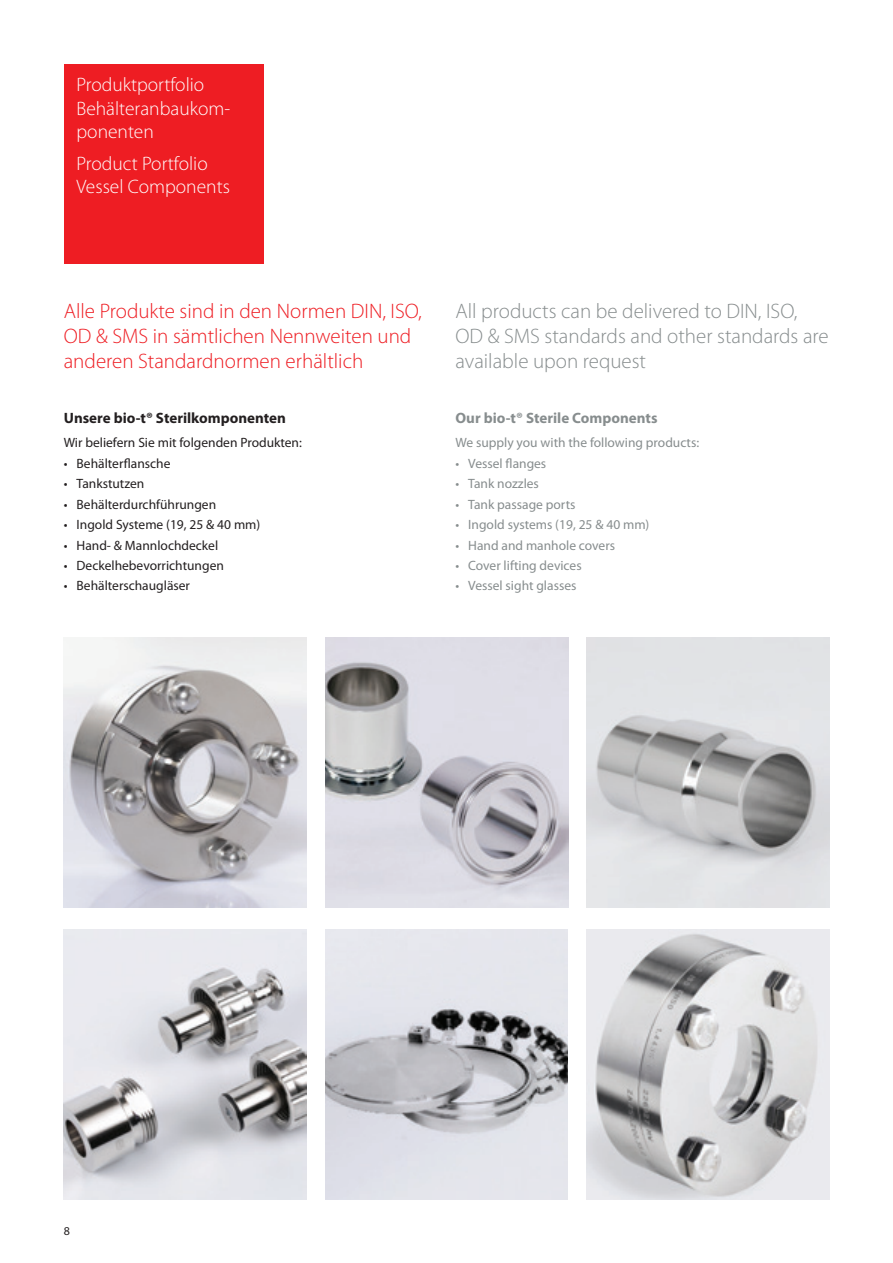
<style>
.page{position:relative;width:893px;height:1263px;background:#fff}
.page>*{position:absolute;margin:0;border:0;box-sizing:border-box;transform-origin:0 0}
.reiner_fliesstext{font:300 21px/25.2px "Myriad Pro";color:#ee1d23}
.reiner_fliesstext-2{font:300 21px/25.2px "Myriad Pro";color:#878d8e}
.Texttitel{font:300 19.5px/23.4px "Myriad Pro";color:#fff}
.Texttitel-2{font:700 15px "Myriad Pro";color:#231f20}
.Texttitel-3{font:700 15px "Myriad Pro";color:#878d8e}
.fliesstext{font:13.5px "Myriad Pro";color:#231f20}
.fliesstext-2{font:13.5px "Myriad Pro";color:#878d8e}
.t1{font:12px "Myriad Pro";color:#231f20}
</style>
<div class="page">
<img style="left:64px;top:929px;width:242px;height:270px">
<img style="left:587px;top:929px;width:242px;height:270px">
<img style="left:325px;top:929px;width:243px;height:270px">
<img style="left:64px;top:638px;width:242px;height:270px">
<div style="left:64px;top:64px;width:200px;height:200px;background:#ee1d23"></div>
<svg style="left:325px;top:638px;width:243px;height:270px;background:#c9c8cf"></svg>
<img style="left:586px;top:638px;width:243px;height:270px">
<p class="Texttitel" style="left:77px;top:73px;width:129px">Produktportfolio</p>
<p class="Texttitel" style="left:77px;top:97px;width:155px">Behälteranbaukom&shy;ponenten</p>
<p class="Texttitel" style="left:77px;top:152px;width:133px">Product Portfolio</p>
<p class="Texttitel" style="left:77px;top:175px;width:155px">Vessel Components</p>
<p class="reiner_fliesstext" style="left:64px;top:298px;width:360px">Alle Produkte sind in den Normen DIN, ISO,<br>OD &amp; SMS in sämtlichen Nennweiten und anderen Standardnormen erhältlich</p>
<p class="Texttitel-2" style="left:64px;top:408px;width:224px">Unsere bio-t® Sterilkomponenten</p>
<p class="fliesstext" style="left:64px;top:434px;width:240px">Wir beliefern Sie mit folgenden Produkten:</p>
<p class="fliesstext" style="left:64px;top:455px;width:108px">• Behälterflansche</p>
<p class="fliesstext" style="left:64px;top:475px;width:82px">• Tankstutzen</p>
<p class="fliesstext" style="left:64px;top:496px;width:154px">• Behälterdurchführungen</p>
<p class="fliesstext" style="left:64px;top:516px;width:198px">• Ingold Systeme (19, 25 &amp; 40 mm)</p>
<p class="fliesstext" style="left:64px;top:537px;width:156px">• Hand- &amp; Mannlochdeckel</p>
<p class="fliesstext" style="left:64px;top:557px;width:162px">• Deckelhebevorrichtungen</p>
<p class="fliesstext" style="left:64px;top:578px;width:128px">• Behälterschaugläser</p>
<p class="reiner_fliesstext-2" style="left:455px;top:298px;width:375px">All products can be delivered to DIN, ISO,<br>OD &amp; SMS standards and other standards are available upon request</p>
<p class="Texttitel-3" style="left:455px;top:408px;width:204px">Our bio-t® Sterile Components</p>
<p class="fliesstext-2" style="left:455px;top:434px;width:245px">We supply you with the following products:</p>
<p class="fliesstext-2" style="left:455px;top:455px;width:92px">• Vessel flanges</p>
<p class="fliesstext-2" style="left:455px;top:475px;width:85px">• Tank nozzles</p>
<p class="fliesstext-2" style="left:455px;top:496px;width:121px">• Tank passage ports</p>
<p class="fliesstext-2" style="left:455px;top:516px;width:195px">• Ingold systems (19, 25 &amp; 40 mm)</p>
<p class="fliesstext-2" style="left:455px;top:537px;width:161px">• Hand and manhole covers</p>
<p class="fliesstext-2" style="left:455px;top:557px;width:128px">• Cover lifting devices</p>
<p class="fliesstext-2" style="left:455px;top:578px;width:122px">• Vessel sight glasses</p>
<p class="t1" style="left:64px;top:1224px;width:8px">8</p>
</div>
